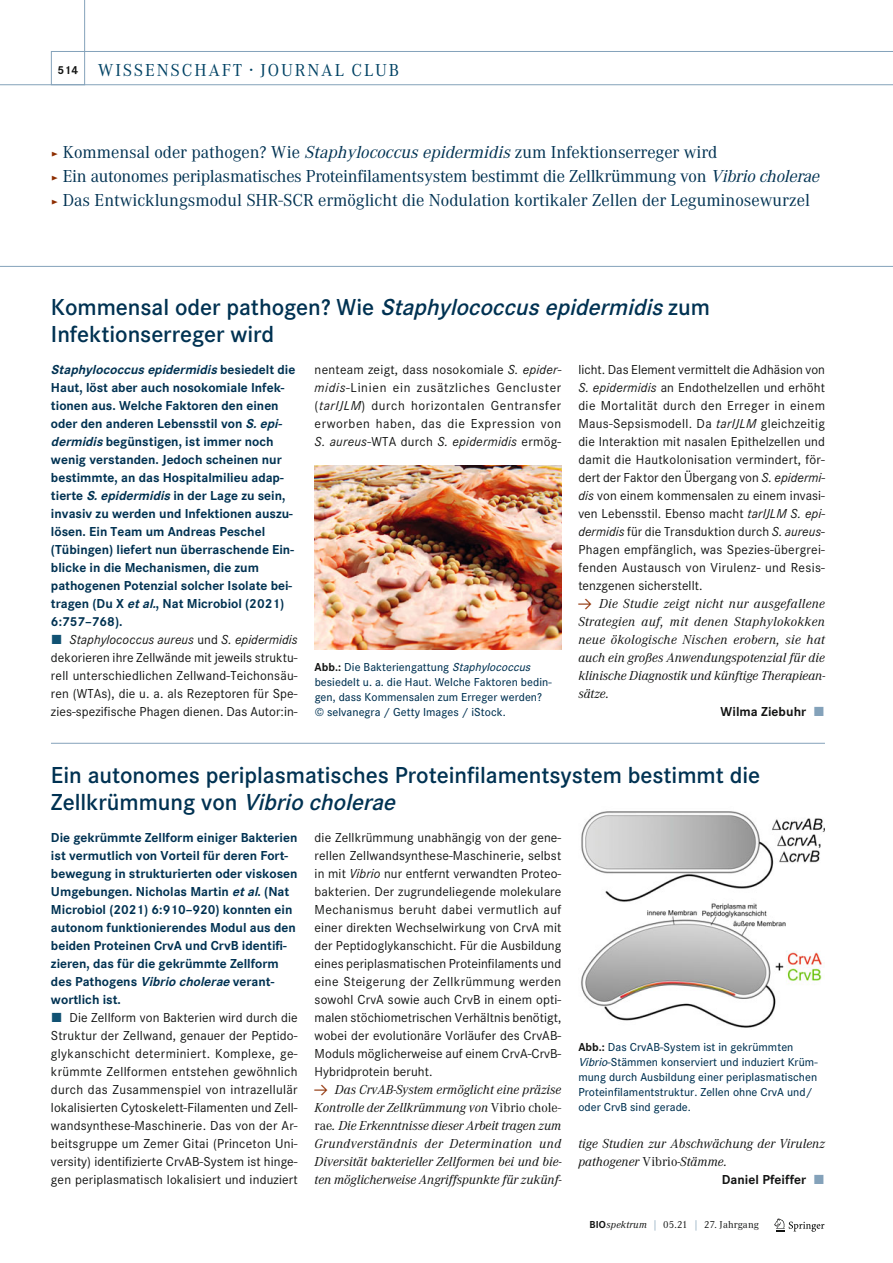
<style>
.page{position:relative;width:893px;height:1263px;background:#fff}
.page>*{position:absolute;margin:0;border:0;box-sizing:border-box;transform-origin:0 0}
.t1{font:600 24px/27px "Corporate S";letter-spacing:-.005em;color:#003252}
.t2{font:18px/24px "Corporate A";color:#003252}
.t3{font:18px "Corporate A";letter-spacing:.1em;color:#004264}
.t4{font:13.5px/18px "Corporate S";letter-spacing:.015em;color:#131413;text-align:justify}
.t5{font:700 13.5px/18px "Corporate S";color:#003252}
.t6{font:italic 13.5px/18px "Corporate A";color:#131413;text-align:justify}
.t7{font:700 13.5px "Corporate S";letter-spacing:.005em;color:#131413}
.t8{font:500 12px/15px "Corporate S";letter-spacing:.005em;color:#003252}
.t9{font:10.5px "Corporate A";letter-spacing:.015em;color:#131413}
.s1{font-family:"Corporate S";font-weight:700;font-size:12px;color:#131413}
.s2{font-family:"The Sans Expert";font-size:13.5px;color:#8d2d00}
.s3{font-style:italic}
.s4{font-family:"The Sans Expert";font-style:normal;color:#8d2d00}
.s5{font-family:"The Sans Expert";font-weight:400;color:#84a2ba}
.s6{font-family:"The Sans Expert";font-weight:400;color:#115273}
.s7{font-weight:400;font-style:italic;color:#131413}
.s8{font-weight:400;color:#131413}
.s9{font-weight:700;color:#131413}
.s10{font-weight:700;color:#003252}
.s11{font-weight:700;font-style:italic;color:#003252}
.s12{font-family:"The Sans Expert";color:#115273}
.s13{font-style:normal}
.s14{font-family:"Corporate S";font-weight:700}
.s15{color:#658ba6}
</style>
<div class="page">
<svg style="left:774px;top:1218px;width:50px;height:14px"></svg>
<hr style="left:0;top:266px;width:893px;height:1px;background:#84a2ba">
<img style="left:581px;top:811px;width:244px;height:217px">
<img style="left:315px;top:465px;width:246px;height:184px">
<hr style="left:51px;top:743px;width:774px;height:1px;background:#84a2ba">
<svg style="left:0;top:0;width:85px;height:85px"></svg>
<div style="left:51px;top:51px;width:842px;height:34px;border:1px solid #84a2ba"></div>
<h2 class="t3" style="left:58px;top:63px;width:343px"><span class="s1">514</span> WISSENSCHAFT · JOURNAL CLUB</h2>
<p class="t2" style="left:51px;top:141px;width:773px"><span class="s2">ÿ</span> Kommensal oder pathogen? Wie <span class="s3">Staphylococcus epidermidis</span> zum Infektionserreger wird<br><span class="s2">ÿ</span> Ein autonomes periplasmatisches Proteinfilamentsystem bestimmt die Zellkrümmung von <span class="s3">Vibrio cholerae </span><span class="s2">ÿ</span> Das Entwicklungsmodul SHR-SCR ermöglicht die Nodulation kortikaler Zellen der Leguminosewurzel</p>
<h1 class="t1" style="left:51px;top:296px;width:660px">Kommensal oder pathogen? Wie <span class="s3">Staphylococcus epidermidis</span> zum<br>Infektionserreger wird</h1>
<p class="t4" style="left:578px;top:362px;width:248px">licht. Das Element vermittelt die Adhäsion von <span class="s3">S. epidermidis</span> an Endothelzellen und erhöht die Mortalität durch den Erreger in einem Maus-Sepsis modell. Da <span class="s3">tarIJLM</span> gleichzeitig die Interaktion mit nasalen Epithelzellen und damit die Hautkolonisation vermindert, för&shy;dert der Faktor den Übergang von <span class="s3">S. epidermi&shy;dis</span> von einem kommensalen zu einem invasi&shy;ven Lebensstil. Ebenso macht <span class="s3">tarIJLM S. epi&shy;dermidis</span> für die Transduktion durch <span class="s3">S. aureus</span>-Phagen empfänglich, was Spezies-übergrei&shy;fenden Austausch von Virulenz- und Resis&shy;tenzgenen sicher stellt.</p>
<p class="t6" style="left:578px;top:596px;width:248px"><span class="s4">Y</span> Die Studie zeigt nicht nur ausgefallene Strategien auf, mit denen Staphylokokken neue ökologische Nischen erobern, sie hat auch ein großes Anwendungspotenzial für die klinische Diagnostik und künftige Therapiean&shy;sätze.</p>
<p class="t7" style="left:721px;top:707px;width:106px">Wilma Ziebuhr <span class="s5">ó</span></p>
<p class="t5" style="left:51px;top:362px;width:248px"><span class="s3">Staphylococcus epidermidis</span> b e s i e d e l t d i e Haut, löst aber auch nosokomiale Infek&shy;tionen aus. Welche Faktoren den einen oder den anderen Lebensstil von <span class="s3">S.epi&shy;dermidis</span> begünstigen, ist immer noch wenig verstanden. Jedoch scheinen nur bestimmte, an das Hospitalmilieu adap&shy;tierte <span class="s3">S.epidermidis</span> in der Lage zu sein, invasiv zu werden und Infektionen auszu&shy;lösen. Ein Team um Andreas Peschel (Tübingen) liefert nun überraschende Ein&shy;blicke in die Mechanismen, die zum pathogenen Potenzial solcher Isolate bei&shy;tragen (Du X <span class="s3">etal.</span>, Nat Microbiol (2021)<br>6:757–768).<br><span class="s6">ó</span> <span class="s7">Staphylococcus aureus</span> <span class="s8">und</span> <span class="s7">S. epidermidis </span><span class="s8">dekorieren ihre Zellwände mit jeweils struktu&shy;rell unterschiedlichen Zellwand-Teichonsäu&shy;ren (WTAs), die u. a. als Rezeptoren für Spe&shy;zies-spezifische Phagen dienen. Das Autor: in-</span></p>
<p class="t4" style="left:315px;top:362px;width:248px">nen team zeigt, dass nosokomiale <span class="s3">S. epider&shy;midis</span>-Linien ein zusätzliches Gencluster (<span class="s3">tarIJLM</span>) durch horizontalen Gentransfer erworben haben, das die Expression von <span class="s3">S. aureus</span>-WTA durch <span class="s3">S. epidermidis</span> ermög-</p>
<p class="t8" style="left:315px;top:661px;width:238px"><span class="s9">Abb.:</span> Die Bakteriengattung <span class="s3">Staphylococcus<br></span>be siedelt u. a. die Haut. Welche Faktoren bedin&shy;gen, dass Kommensalen zum Erreger werden? © selvanegra / Getty Images / iStock.</p>
<h1 class="t1" style="left:51px;top:764px;width:711px">Ein autonomes periplasmatisches Proteinfilamentsystem bestimmt die<br>Zellkrümmung von <span class="s3">Vibrio cholerae</span></h1>
<p class="t4" style="left:51px;top:830px;width:248px;text-align:left"><span class="s10">Die gekrümmte Zellform einiger Bakterien ist vermutlich von Vorteil für deren Fort&shy;bewegung in strukturierten oder viskosen Umgebungen. Nicholas Martin</span> <span class="s11">etal</span><span class="s10">. (Nat Microbiol (2021) 6:910–920) konnten ein autonom funktionierendes Modul aus den beiden Proteinen CrvA und CrvB identifi&shy;zieren, das für die gekrümmte Zellform des Pathogens</span> <span class="s11">Vibrio cholerae</span> <span class="s10">verant&shy;wortlich ist.<br></span><span class="s12">ó</span> Die Zellform von Bakterien wird durch die Struktur der Zellwand, genauer der Peptido&shy;glykanschicht determiniert. Komplexe, ge&shy;krümmte Zellformen entstehen gewöhnlich durch das Zusammenspiel von intrazellulär lokalisierten Cytoskelett-Filamenten und Zell&shy;wandsynthese-Maschinerie. Das von der Ar&shy;beitsgruppe um Zemer Gitai (Princeton Uni&shy;versity) identifizierte CrvAB-System ist hinge&shy;gen periplasmatisch lokalisiert und induziert</p>
<p class="t4" style="left:315px;top:830px;width:248px">die Zellkrümmung unabhängig von der gene&shy;rellen Zellwandsynthese-Maschinerie, selbst in mit <span class="s3">Vibrio</span> nur entfernt verwandten Proteo&shy;bakterien. Der zugrundeliegende molekulare Mechanismus beruht dabei vermutlich auf einer direkten Wechselwirkung von CrvA mit der Peptidoglykanschicht. Für die Ausbildung eines periplasmatischen Proteinfilaments und eine Steigerung der Zellkrümmung werden sowohl CrvA sowie auch CrvB in einem opti&shy;malen stöchiometrischen Verhältnis benötigt, wobei der evolutionäre Vorläufer des CrvAB-Moduls möglicherweise auf einem CrvA-CrvB-Hybridprotein beruht.</p>
<p class="t6" style="left:315px;top:1082px;width:248px"><span class="s4">Y</span> Das CrvAB-System ermöglicht eine präzise Kontrolle der Zellkrümmung von <span class="s13">Vibrio chole&shy;rae</span>. Die Erkenntnisse dieser Arbeit tragen zum Grundverständnis der Determina tion und Diversität bakterieller Zellformen bei und bie&shy;ten möglicherweise Angriffspunkte für zukünf-</p>
<p class="t8" style="left:578px;top:1040px;width:240px"><span class="s9">Abb.:</span> Das CrvAB-System ist in gekrümmten <span class="s3">Vibrio</span>-Stämmen konserviert und induziert Krüm&shy;mung durch Ausbildung einer periplasmatischen Proteinfilamentstruktur. Zellen ohne CrvA und/ oder CrvB sind gerade.</p>
<p class="t6" style="left:578px;top:1136px;width:248px">tige Studien zur Abschwächung der Virulenz pathogener <span class="s13">Vibrio</span>-Stämme.</p>
<p class="t7" style="left:722px;top:1175px;width:105px">Daniel Pfeiffer <span class="s5">ó</span></p>
<p class="t9" style="left:589px;top:1221px;width:171px"><span class="s14">BIO</span><span class="s3">spektrum</span> <span class="s15">|</span> 05.21 <span class="s15">|</span> 27. Jahrgang</p>
</div>
